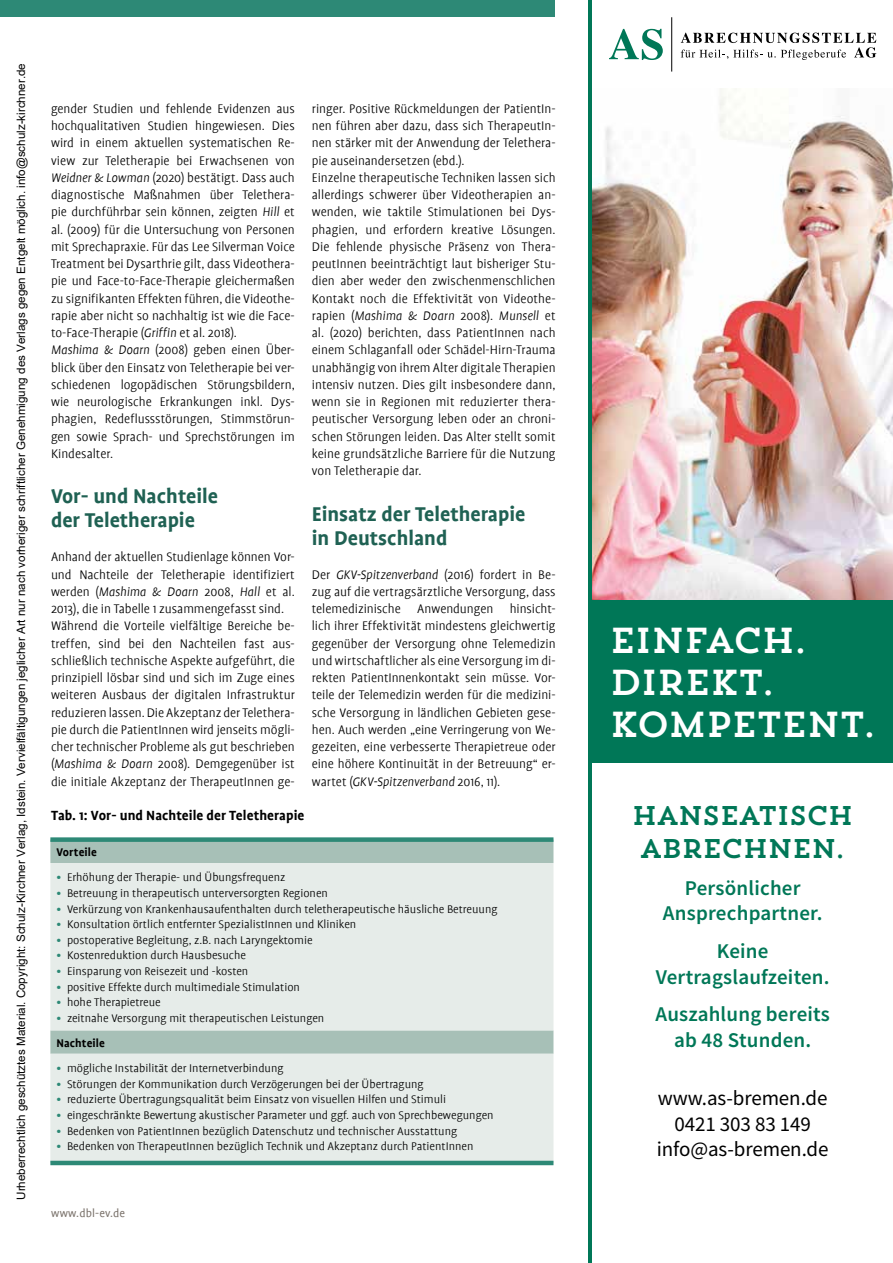
<style>
.page{position:relative;width:893px;height:1263px;background:#fff}
.page>*{position:absolute;margin:0;border:0;box-sizing:border-box;transform-origin:0 0}
.t1{font:36px/42px "Trend Slab One";letter-spacing:-.06em;color:#fff}
.t2{font:27px/33px "Trend Slab One";letter-spacing:-.06em;color:#007757;text-align:center}
.t3{font:700 22.5px/24px "Profile";color:#1f6153}
.t4{font:600 21px/25.2px "Source Sans Pro";letter-spacing:.01em;color:#007757;text-align:center}
.t5{font:21px/25.7px "Source Sans Pro";letter-spacing:-.005em;color:#000;text-align:center}
.t6{font:700 15px "Profile";letter-spacing:.005em;color:#000}
.t7{font:300 14.1px/17.2px "Profile";color:#000}
.t8{font:300 12.6px/25.2px "Profile";color:#000}
.t9{font:12.6px "Profile";letter-spacing:.01em;color:#7b736c}
.t10{font:700 12.6px "Profile";letter-spacing:.01em;color:#000}
.t11{font:11.55px "Arial";color:#000}
.s1{font-style:italic}
.s2{font-weight:500;color:#2d8976}
.s3{font-weight:700}
</style>
<div class="page">
<div style="left:0;top:0;width:893px;height:17px;background:#2d8976"></div>
<div style="left:50px;top:842px;width:503px;height:21px;background:#a7c0b7"></div>
<svg style="left:50px;top:863px;width:503px;height:298px;background:#e1e8e5"></svg>
<div style="left:50px;top:837px;width:503px;height:5px;background:#2d8976"></div>
<hr style="left:50px;top:1161px;width:503px;height:4px;background:#2d8976">
<div style="left:556px;top:0;width:41px;height:78px;background:#fff"></div>
<div style="left:588px;top:0;width:305px;height:1263px;background:#fff"></div>
<img style="left:592px;top:89px;width:301px;height:511px">
<svg style="left:609px;top:29px;width:54px;height:31px"></svg>
<hr style="left:671px;top:17px;width:1px;height:55px;background:#000">
<svg style="left:681px;top:33px;width:195px;height:27px"></svg>
<div style="left:588px;top:600px;width:305px;height:162px;background:#007757"></div>
<hr style="left:588px;top:0;width:4px;height:1263px;background:#007757">
<p class="t11" style="left:13px;top:1200px;width:1138px;rotate:-90deg">Urheberrechtlich geschütztes Material. Copyright: Schulz-Kirchner Verlag, Idstein. Vervielfältigungen jeglicher Art nur nach vorheriger schriftlicher Genehmigung des Verlags gegen Entgelt möglich. info@schulz-kirchner.de</p>
<p class="t7" style="left:51px;top:100px;width:245px">gender Studien und fehlende Evidenzen aus hochqualitativen Studien hingewiesen. Dies wird in einem aktuellen systematischen Re&shy;view zur Teletherapie bei Erwachsenen von <span class="s1">Weidner &amp; Lowman</span> (2020) bestätigt. Dass auch diagnostische Maßnahmen über Telethera&shy;pie durchführbar sein können, zeigten <span class="s1">Hill</span> et al. (2009) für die Untersuchung von Personen mit Sprechapraxie. Für das Lee Silverman Voice Treatment bei Dysarthrie gilt, dass Videothera&shy;pie und Face-to-Face-Therapie gleichermaßen zu signifikanten Effekten führen, die Videothe&shy;rapie aber nicht so nachhaltig ist wie die Face&shy;to-Face-Therapie (<span class="s1">Griffin</span> et al. 2018).<br><span class="s1">Mashima &amp; Doarn</span> (2008) geben einen Über&shy;blick über den Einsatz von Teletherapie bei ver&shy;schiedenen logopädischen Störungsbildern, wie neurologische Erkrankungen inkl. Dys&shy;phagien, Redeflussstörungen, Stimmstörun&shy;gen sowie Sprach- und Sprechstörungen im Kindesalter.</p>
<h3 class="t3" style="left:51px;top:484px;width:168px">Vor- und Nachteile der Teletherapie</h3>
<p class="t7" style="left:51px;top:548px;width:245px">Anhand der aktuellen Studienlage können Vor&shy;und Nachteile der Teletherapie identifiziert werden (<span class="s1">Mashima &amp; Doarn</span> 2008, <span class="s1">Hall</span> et al.<br>2013), die in Tabelle 1 zusammengefasst sind.<br>Während die Vorteile vielfältige Bereiche be&shy;treffen, sind bei den Nachteilen fast aus&shy;schließlich technische Aspekte aufgeführt, die prinzipiell lösbar sind und sich im Zuge eines weiteren Ausbaus der digitalen Infrastruktur reduzieren lassen. Die Akzeptanz der Telethera&shy;pie durch die PatientInnen wird jenseits mögli&shy;cher technischer Probleme als gut beschrieben (<span class="s1">Mashima &amp; Doarn</span> 2008). Demgegenüber ist die initiale Akzeptanz der TherapeutInnen ge-</p>
<p class="t7" style="left:312px;top:100px;width:245px">ringer. Positive Rückmeldungen der PatientIn&shy;nen führen aber dazu, dass sich TherapeutIn&shy;nen stärker mit der Anwendung der Telethera&shy;pie auseinandersetzen (ebd.).<br>Einzelne therapeutische Techniken lassen sich allerdings schwerer über Videotherapien an&shy;wenden, wie taktile Stimulationen bei Dys&shy;phagien, und erfordern kreative Lösungen.<br>Die fehlende physische Präsenz von Thera&shy;peutInnen beeinträchtigt laut bisheriger Stu&shy;dien aber weder den zwischenmenschlichen Kontakt noch die Effektivität von Videothe&shy;rapien (<span class="s1">Mashima &amp; Doarn</span> 2008). <span class="s1">Munsell</span> et al. (2020) berichten, dass PatientInnen nach einem Schlaganfall oder Schädel-Hirn-Trauma unabhängig von ihrem Alter digitale Therapien intensiv nutzen. Dies gilt insbesondere dann, wenn sie in Regionen mit reduzierter thera&shy;peutischer Versorgung leben oder an chroni&shy;schen Störungen leiden. Das Alter stellt somit keine grundsätzliche Barriere für die Nutzung von Teletherapie dar.</p>
<h3 class="t3" style="left:312px;top:501px;width:215px">Einsatz der Teletherapie in Deutschland</h3>
<p class="t7" style="left:312px;top:566px;width:245px;text-align:justify">Der <span class="s1">GKV-Spitzenverband</span> (2016) fordert in Be&shy;zug auf die vertragsärztliche Versorgung, dass telemedizinische Anwendungen hinsicht&shy;lich ihrer Effektivität mindestens gleichwertig gegenüber der Versorgung ohne Telemedizin und wirtschaftlicher als eine Versorgung im di&shy;rekten PatientInnenkontakt sein müsse. Vor&shy;teile der Telemedizin werden für die medizini&shy;sche Versorgung in ländlichen Gebieten gese&shy;hen. Auch werden „eine Verringerung von We&shy;gezeiten, eine verbesserte Therapietreue oder eine höhere Kontinuität in der Betreuung“ er&shy;wartet (<span class="s1">GKV-Spitzenverband</span> 2016, 11).</p>
<p class="t6" style="left:51px;top:807px;width:255px">Tab. 1: Vor- und Nachteile der Teletherapie</p>
<p class="t10" style="left:56px;top:845px;width:42px">Vorteile</p>
<p class="t8" style="left:56px;top:865px;width:231px"><span class="s2">•</span> Erhöhung der Therapie- und Übungsfrequenz</p>
<p class="t8" style="left:56px;top:881px;width:273px"><span class="s2">•</span> Betreuung in therapeutisch unterversorgten Regionen</p>
<p class="t8" style="left:56px;top:896px;width:443px"><span class="s2">•</span> Verkürzung von Krankenhausaufenthalten durch teletherapeutische häusliche Betreuung</p>
<p class="t8" style="left:56px;top:912px;width:301px"><span class="s2">•</span> Konsultation örtlich entfernter SpezialistInnen und Kliniken</p>
<p class="t8" style="left:56px;top:927px;width:258px"><span class="s2">•</span> postoperative Begleitung, z.B. nach Laryngektomie</p>
<p class="t8" style="left:56px;top:943px;width:191px"><span class="s2">•</span> Kostenreduktion durch Hausbesuche</p>
<p class="t8" style="left:56px;top:959px;width:193px"><span class="s2">•</span> Einsparung von Reisezeit und -kosten</p>
<p class="t8" style="left:56px;top:974px;width:245px"><span class="s2">•</span> positive Effekte durch multimediale Stimulation</p>
<p class="t8" style="left:56px;top:990px;width:106px"><span class="s2">•</span> hohe Therapietreue</p>
<p class="t8" style="left:56px;top:1005px;width:269px"><span class="s2">•</span> zeitnahe Versorgung mit therapeutischen Leistungen<br><span class="s3">Nachteile</span></p>
<p class="t8" style="left:56px;top:1056px;width:229px"><span class="s2">•</span> mögliche Instabilität der Internetverbindung</p>
<p class="t8" style="left:56px;top:1071px;width:369px"><span class="s2">•</span> Störungen der Kommunikation durch Verzögerungen bei der Übertragung</p>
<p class="t8" style="left:56px;top:1087px;width:391px"><span class="s2">•</span> reduzierte Übertragungsqualität beim Einsatz von visuellen Hilfen und Stimuli</p>
<p class="t8" style="left:56px;top:1103px;width:439px"><span class="s2">•</span> eingeschränkte Bewertung akustischer Parameter und ggf. auch von Sprechbewegungen</p>
<p class="t8" style="left:56px;top:1118px;width:402px"><span class="s2">•</span> Bedenken von PatientInnen bezüglich Datenschutz und technischer Ausstattung</p>
<p class="t8" style="left:56px;top:1134px;width:419px"><span class="s2">•</span> Bedenken von TherapeutInnen bezüglich Technik und Akzeptanz durch PatientInnen</p>
<p class="t9" style="left:51px;top:1206px;width:76px">www.dbl-ev.de</p>
<h1 class="t1" style="left:609px;top:618px;width:269px">EINFACH.<br>DIREKT.<br>KOMPETENT.</h1>
<h2 class="t2" style="left:632px;top:799px;width:224px">HANSEATISCH<br>ABRECHNEN.</h2>
<h3 class="t4" style="left:663px;top:875px;width:161px">Persönlicher<br>Ansprechpartner.</h3>
<h3 class="t4" style="left:656px;top:938px;width:176px">Keine<br>Vertragslaufzeiten.</h3>
<h3 class="t4" style="left:655px;top:1002px;width:176px">Auszahlung bereits ab 48 Stunden.</h3>
<h3 class="t5" style="left:657px;top:1085px;width:173px">www.as-bremen.de<br>0421 303 83 149 info@as-bremen.de</h3>
</div>
